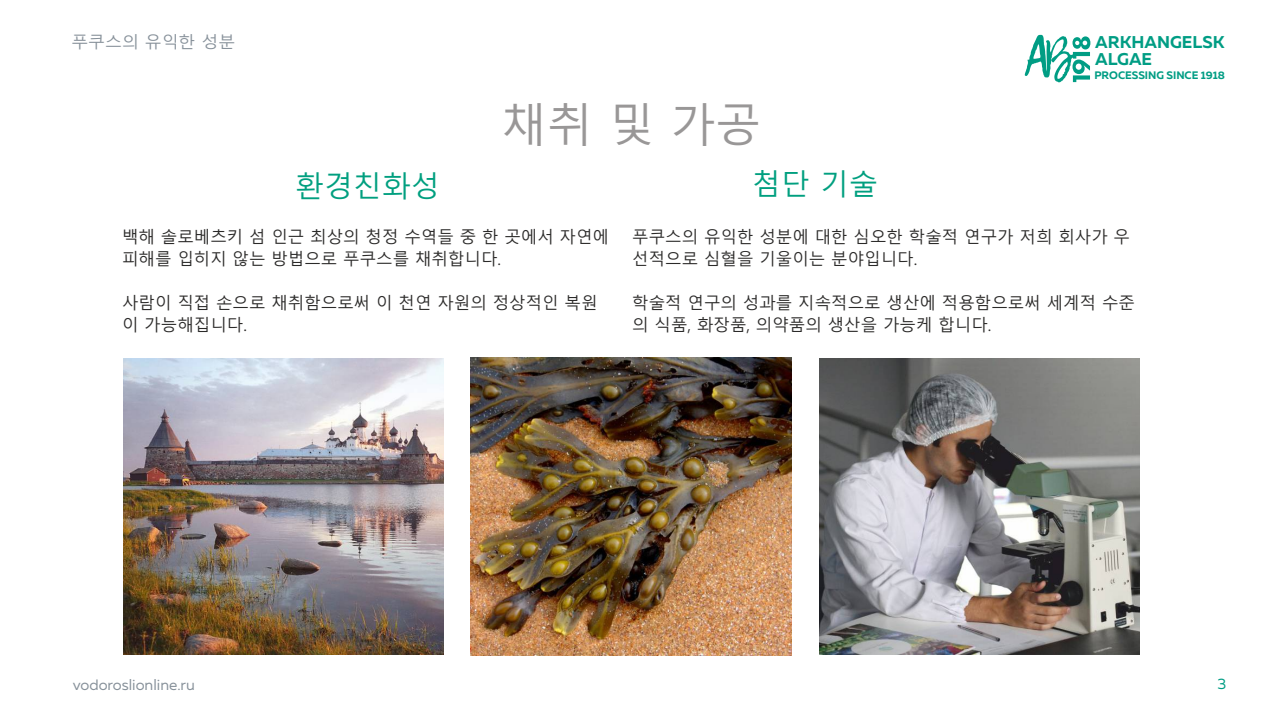
<style>
.page{position:relative;width:1263px;height:711px;background:#fff}
.page>*{position:absolute;margin:0;border:0;box-sizing:border-box;transform-origin:0 0}
.t1{font:45.45px "Malgun Gothic";color:#999797}
.t2{font:28.95px "Malgun Gothic";color:#009f7f}
.t3{font:700 16.95px/17px "Muller";color:#009d84}
.t4{font:16.5px/21.9px "Malgun Gothic";color:#2b2a29}
.t5{font:16.2px "Malgun Gothic";color:#87919a;scale:1.04 1}
.t6{font:15px "Muller";color:#87919a}
.t7{font:15px "Muller";color:#009d84}
.t8{font:700 10.8px "Muller";color:#009d84}
</style>
<div class="page">
<img style="left:819px;top:358px;width:320px;height:296px">
<img style="left:471px;top:357px;width:321px;height:297px">
<img style="left:123px;top:358px;width:321px;height:296px">
<svg style="left:1025px;top:35px;width:65px;height:47px"></svg>
<p class="t5" style="left:71px;top:35px;width:159px">푸쿠스의 유익한 성분</p>
<h1 class="t1" style="left:501px;top:105px;width:261px">채취 및 가공</h1>
<p class="t3" style="left:1095px;top:35px;width:131px">ARKHANGELSK<br>ALGAE</p>
<p class="t8" style="left:1094px;top:71px;width:132px">PROCESSING SINCE 1918</p>
<h2 class="t2" style="left:295px;top:173px;width:146px">환경친화성</h2>
<h2 class="t2" style="left:752px;top:172px;width:127px">첨단 기술</h2>
<p class="t4" style="left:122px;top:227px;width:489px">백해 솔로베츠키 섬 인근 최상의 청정 수역들 중 한 곳에서 자연에 피해를 입히지 않는 방법으로 푸쿠스를 채취합니다.</p>
<p class="t4" style="left:122px;top:292px;width:477px">사람이 직접 손으로 채취함으로써 이 천연 자원의 정상적인 복원 이 가능해집니다.</p>
<p class="t4" style="left:632px;top:227px;width:499px">푸쿠스의 유익한 성분에 대한 심오한 학술적 연구가 저희 회사가 우 선적으로 심혈을 기울이는 분야입니다.</p>
<p class="t4" style="left:632px;top:292px;width:504px">학술적 연구의 성과를 지속적으로 생산에 적용함으로써 세계적 수준 의 식품, 화장품, 의약품의 생산을 가능케 합니다.</p>
<p class="t6" style="left:73px;top:677px;width:124px">vodoroslionline.ru</p>
<p class="t7" style="left:1217px;top:677px;width:10px">3</p>
</div>
